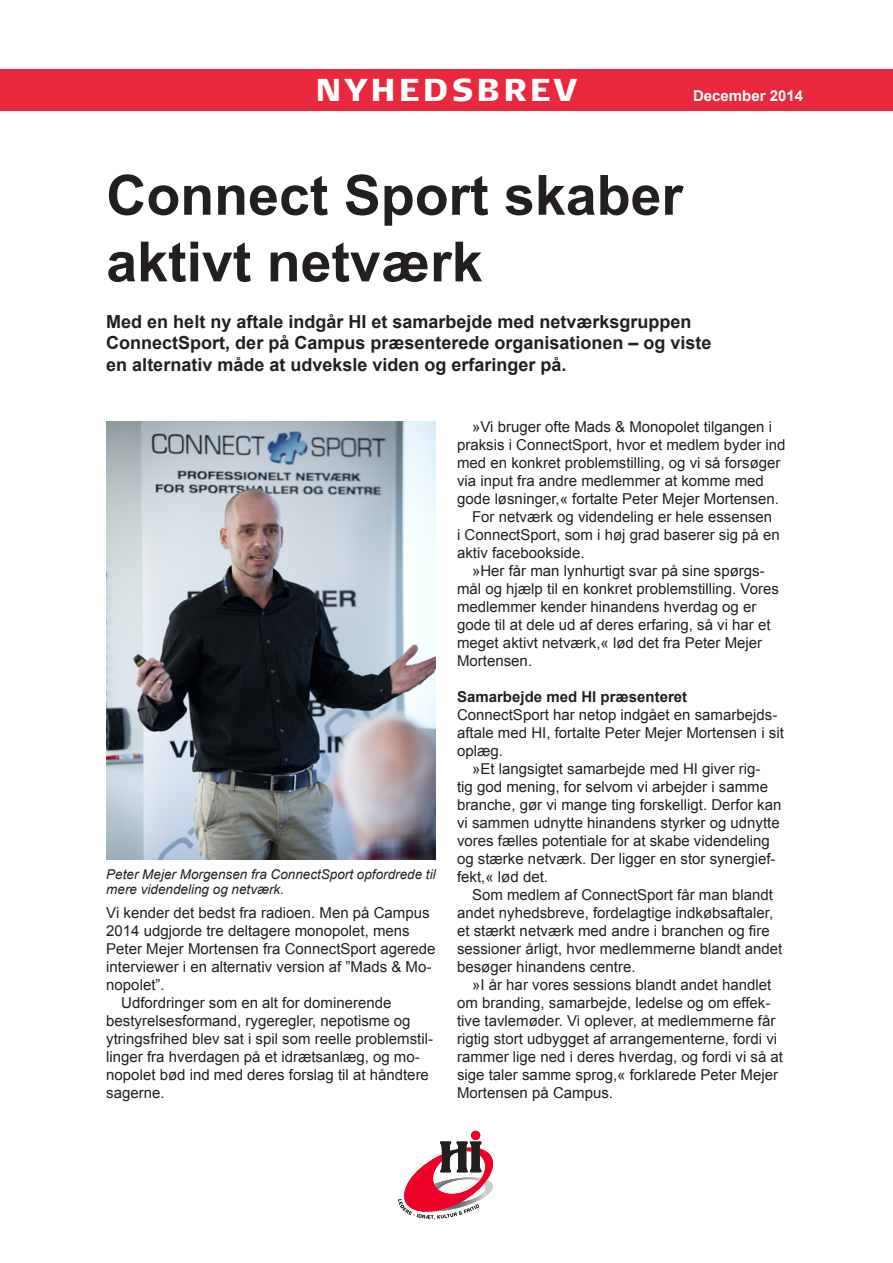
<style>
.page{position:relative;width:893px;height:1263px;background:#fff}
.page>*{position:absolute;margin:0;border:0;box-sizing:border-box;transform-origin:0 0}
.t1{font:700 55.5px/66.6px "Arial";color:#231f20}
.t2{font:900 31.5px "Signa Column";letter-spacing:.1em;color:#fff}
.t3{font:700 18px/21.6px "Arial";color:#231f20}
.t4{font:15px "Arial";color:#231f20}
.t5{font:700 15px "Arial";color:#231f20}
.t6{font:700 15px "Arial";color:#fff}
.t7{font:italic 13.5px/15px "Arial";color:#231f20}
</style>
<div class="page">
<div style="left:471px;top:1131px;width:9px;height:9px;background:#ef0027;border-radius:50%"></div>
<svg style="left:398px;top:1141px;width:95px;height:78px"></svg>
<div style="left:0;top:69px;width:893px;height:42px;background:#e9283e"></div>
<img style="left:106px;top:421px;width:330px;height:438px">
<h2 class="t2" style="left:315px;top:70px;width:264px">NYHEDSBREV</h2>
<p class="t6" style="left:693px;top:86px;width:112px">December 2014</p>
<h1 class="t1" style="left:106px;top:164px;width:578px">Connect Sport skaber aktivt netværk</h1>
<p class="t3" style="left:106px;top:311px;width:607px">Med en helt ny aftale indgår HI et samarbejde med netværksgruppen<br>ConnectSport, der på Campus præsenterede organisationen – og viste en alternativ måde at udveksle viden og erfaringer på.</p>
<p class="t7" style="left:106px;top:866px;width:331px">Peter Mejer Morgensen fra ConnectSport opfordrede til mere videndeling og netværk.</p>
<p class="t4" style="left:106px;top:903px;width:325px">Vi kender det bedst fra radioen. Men på Campus</p>
<p class="t4" style="left:106px;top:921px;width:305px">2014 udgjorde tre deltagere monopolet, mens</p>
<p class="t4" style="left:106px;top:939px;width:331px">Peter Mejer Mortensen fra ConnectSport agerede</p>
<p class="t4" style="left:106px;top:957px;width:327px">interviewer i en alternativ version af ”Mads &amp; Mo-</p>
<p class="t4" style="left:106px;top:975px;width:60px">nopolet”.</p>
<p class="t4" style="left:121px;top:993px;width:272px">Udfordringer som en alt for dominerende</p>
<p class="t4" style="left:106px;top:1011px;width:306px">bestyrelsesformand, rygeregler, nepotisme og</p>
<p class="t4" style="left:106px;top:1029px;width:328px">ytringsfrihed blev sat i spil som reelle problemstil-</p>
<p class="t4" style="left:106px;top:1047px;width:315px">linger fra hverdagen på et idrætsanlæg, og mo-</p>
<p class="t4" style="left:106px;top:1065px;width:324px">nopolet bød ind med deres forslag til at håndtere</p>
<p class="t4" style="left:106px;top:1083px;width:60px">sagerne.</p>
<p class="t4" style="left:472px;top:417px;width:301px">»Vi bruger ofte Mads &amp; Monopolet tilgangen i</p>
<p class="t4" style="left:457px;top:435px;width:330px">praksis i ConnectSport, hvor et medlem byder ind</p>
<p class="t4" style="left:457px;top:453px;width:325px">med en konkret problemstilling, og vi så forsøger</p>
<p class="t4" style="left:457px;top:471px;width:308px">via input fra andre medlemmer at komme med</p>
<p class="t4" style="left:457px;top:489px;width:323px">gode løsninger,« fortalte Peter Mejer Mortensen.</p>
<p class="t4" style="left:472px;top:507px;width:302px">For netværk og videndeling er hele essensen</p>
<p class="t4" style="left:457px;top:525px;width:324px">i ConnectSport, som i høj grad baserer sig på en</p>
<p class="t4" style="left:457px;top:543px;width:129px">aktiv facebookside.</p>
<p class="t4" style="left:472px;top:561px;width:294px">»Her får man lynhurtigt svar på sine spørgs-</p>
<p class="t4" style="left:457px;top:579px;width:323px">mål og hjælp til en konkret problemstilling. Vores</p>
<p class="t4" style="left:457px;top:597px;width:301px">medlemmer kender hinandens hverdag og er</p>
<p class="t4" style="left:457px;top:615px;width:315px">gode til at dele ud af deres erfaring, så vi har et</p>
<p class="t4" style="left:457px;top:633px;width:307px">meget aktivt netværk,« lød det fra Peter Mejer</p>
<p class="t4" style="left:457px;top:651px;width:77px">Mortensen.</p>
<p class="t5" style="left:457px;top:687px;width:232px">Samarbejde med HI præsenteret</p>
<p class="t4" style="left:457px;top:705px;width:322px">ConnectSport har netop indgået en samarbejds-</p>
<p class="t4" style="left:457px;top:723px;width:328px">aftale med HI, fortalte Peter Mejer Mortensen i sit</p>
<p class="t4" style="left:457px;top:741px;width:47px">oplæg.</p>
<p class="t4" style="left:472px;top:759px;width:290px">»Et langsigtet samarbejde med HI giver rig-</p>
<p class="t4" style="left:457px;top:777px;width:312px">tig god mening, for selvom vi arbejder i samme</p>
<p class="t4" style="left:457px;top:795px;width:326px">branche, gør vi mange ting forskelligt. Derfor kan</p>
<p class="t4" style="left:457px;top:813px;width:324px">vi sammen udnytte hinandens styrker og udnytte</p>
<p class="t4" style="left:457px;top:831px;width:314px">vores fælles potentiale for at skabe videndeling</p>
<p class="t4" style="left:457px;top:849px;width:320px">og stærke netværk. Der ligger en stor synergief-</p>
<p class="t4" style="left:457px;top:867px;width:92px">fekt,« lød det.</p>
<p class="t4" style="left:472px;top:885px;width:302px">Som medlem af ConnectSport får man blandt</p>
<p class="t4" style="left:457px;top:903px;width:318px">andet nyhedsbreve, fordelagtige indkøbsaftaler,</p>
<p class="t4" style="left:457px;top:921px;width:314px">et stærkt netværk med andre i branchen og fire</p>
<p class="t4" style="left:457px;top:939px;width:327px">sessioner årligt, hvor medlemmerne blandt andet</p>
<p class="t4" style="left:457px;top:957px;width:180px">besøger hinandens centre.</p>
<p class="t4" style="left:472px;top:975px;width:301px">»I år har vores sessions blandt andet handlet</p>
<p class="t4" style="left:457px;top:993px;width:315px">om branding, samarbejde, ledelse og om effek-</p>
<p class="t4" style="left:457px;top:1011px;width:320px">tive tavlemøder. Vi oplever, at medlemmerne får</p>
<p class="t4" style="left:457px;top:1029px;width:322px">rigtig stort udbygget af arrangementerne, fordi vi</p>
<p class="t4" style="left:457px;top:1047px;width:327px">rammer lige ned i deres hverdag, og fordi vi så at</p>
<p class="t4" style="left:457px;top:1065px;width:322px">sige taler samme sprog,« forklarede Peter Mejer</p>
<p class="t4" style="left:457px;top:1083px;width:157px">Mortensen på Campus.</p>
</div>
